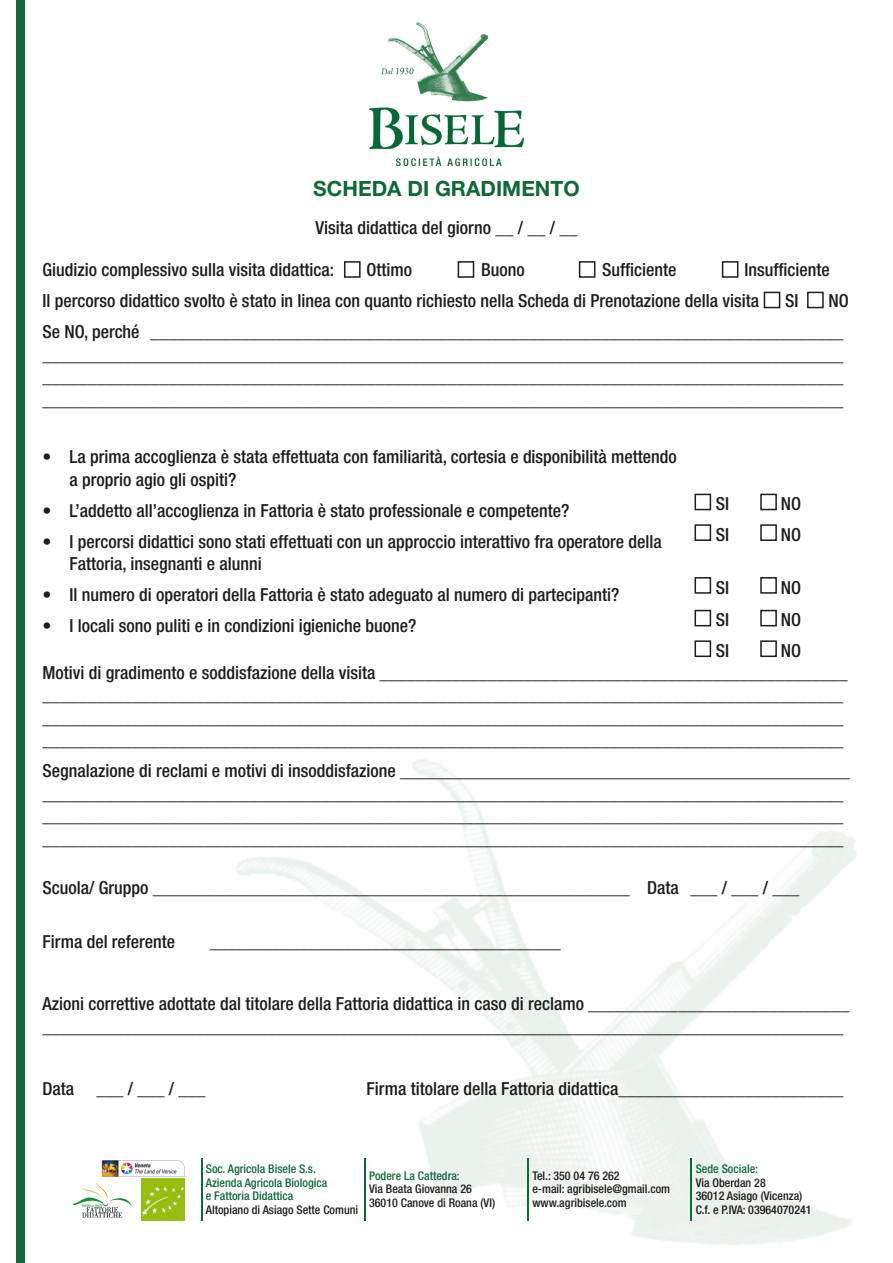
<style>
.page{position:relative;width:893px;height:1263px;background:#fff}
.page>*{position:absolute;margin:0;border:0;box-sizing:border-box;transform-origin:0 0}
.t1{font:700 21px "Helvetica Neue LT Std";color:#0f6838}
.t2{font:500 condensed 18px/22.5px "Helvetica Neue LT Std";color:#1d1d1b}
.t3{font:500 condensed 12px/13.5px "Helvetica Neue LT Std";color:#1d1d1b}
.t4{font:500 condensed 12px/13.5px "Helvetica Neue LT Std";color:#0f6838}
.s1{color:#1d1d1b}
.s2{color:#0f6838}
</style>
<div class="page">
<img style="left:201px;top:759px;width:655px;height:486px">
<img style="left:369px;top:22px;width:155px;height:144px">
<div style="left:16px;top:0;width:8px;height:1263px;background:#0f6838"></div>
<hr style="left:364px;top:1158px;width:2px;height:62px;background:#0f6838">
<hr style="left:527px;top:1158px;width:2px;height:62px;background:#0f6838">
<hr style="left:690px;top:1158px;width:2px;height:62px;background:#0f6838">
<hr style="left:201px;top:1158px;width:1px;height:62px;background:#0f6838">
<img style="left:142px;top:1178px;width:43px;height:42px">
<img style="left:72px;top:1182px;width:60px;height:36px">
<img style="left:101px;top:1160px;width:84px;height:17px">
<div style="left:344px;top:261px;width:17px;height:17px;border:2px solid #1d1d1b"></div>
<div style="left:458px;top:261px;width:16px;height:17px;border:2px solid #1d1d1b"></div>
<div style="left:579px;top:261px;width:16px;height:17px;border:2px solid #1d1d1b"></div>
<div style="left:764px;top:292px;width:16px;height:16px;border:2px solid #1d1d1b"></div>
<div style="left:722px;top:261px;width:16px;height:17px;border:2px solid #1d1d1b"></div>
<div style="left:807px;top:292px;width:17px;height:16px;border:2px solid #1d1d1b"></div>
<div style="left:694px;top:494px;width:17px;height:16px;border:2px solid #1d1d1b"></div>
<div style="left:694px;top:524px;width:17px;height:17px;border:2px solid #1d1d1b"></div>
<div style="left:694px;top:577px;width:17px;height:17px;border:2px solid #1d1d1b"></div>
<div style="left:694px;top:610px;width:17px;height:16px;border:2px solid #1d1d1b"></div>
<div style="left:694px;top:640px;width:17px;height:17px;border:2px solid #1d1d1b"></div>
<div style="left:760px;top:494px;width:17px;height:16px;border:2px solid #1d1d1b"></div>
<div style="left:760px;top:524px;width:17px;height:17px;border:2px solid #1d1d1b"></div>
<div style="left:760px;top:577px;width:17px;height:17px;border:2px solid #1d1d1b"></div>
<div style="left:760px;top:610px;width:17px;height:16px;border:2px solid #1d1d1b"></div>
<div style="left:760px;top:640px;width:17px;height:17px;border:2px solid #1d1d1b"></div>
<p class="t1" style="left:313px;top:175px;width:268px">SCHEDA DI GRADIMENTO</p>
<p class="t2" style="left:316px;top:217px;width:263px">Visita didattica del giorno __ / __ / __</p>
<p class="t2" style="left:43px;top:258px;width:293px">Giudizio complessivo sulla visita didattica:</p>
<p class="t2" style="left:367px;top:258px;width:47px">Ottimo</p>
<p class="t2" style="left:481px;top:258px;width:45px">Buono</p>
<p class="t2" style="left:602px;top:258px;width:76px">Sufficiente</p>
<p class="t2" style="left:745px;top:258px;width:87px">Insufficiente</p>
<p class="t2" style="left:43px;top:289px;width:718px">Il percorso didattico svolto è stato in linea con quanto richiesto nella Scheda di Prenotazione della visita</p>
<p class="t2" style="left:785px;top:289px;width:15px">SI</p>
<p class="t2" style="left:829px;top:289px;width:22px">NO</p>
<p class="t2" style="left:43px;top:320px;width:802px;text-align:justify">Se NO, perché _____________________________________________________________________________ _________________________________________________________________________________________ _________________________________________________________________________________________ _________________________________________________________________________________________</p>
<p class="t2" style="left:70px;top:445px;width:609px;text-indent:-27px">• La prima accoglienza è stata effettuata con familiarità, cortesia e disponibilità mettendo a proprio agio gli ospiti?</p>
<p class="t2" style="left:43px;top:499px;width:528px">• L’addetto all’accoglienza in Fattoria è stato professionale e competente?</p>
<p class="t2" style="left:70px;top:530px;width:594px;text-indent:-27px">• I percorsi didattici sono stati effettuati con un approccio interattivo fra operatore della<br>Fattoria, insegnanti e alunni</p>
<p class="t2" style="left:43px;top:583px;width:578px">• Il numero di operatori della Fattoria è stato adeguato al numero di partecipanti?</p>
<p class="t2" style="left:43px;top:614px;width:375px">• I locali sono puliti e in condizioni igieniche buone?</p>
<p class="t2" style="left:43px;top:661px;width:807px">Motivi di gradimento e soddisfazione della visita ____________________________________________________ _________________________________________________________________________________________ _________________________________________________________________________________________ _________________________________________________________________________________________</p>
<p class="t2" style="left:43px;top:759px;width:809px">Segnalazione di reclami e motivi di insoddisfazione __________________________________________________ _________________________________________________________________________________________ _________________________________________________________________________________________ _________________________________________________________________________________________</p>
<p class="t2" style="left:43px;top:876px;width:758px">Scuola/ Gruppo _____________________________________________________ Data ___ / ___ / ___</p>
<p class="t2" style="left:43px;top:930px;width:134px">Firma del referente</p>
<p class="t2" style="left:210px;top:930px;width:352px">_______________________________________</p>
<p class="t2" style="left:716px;top:492px;width:15px">SI</p>
<p class="t2" style="left:781px;top:492px;width:22px">NO</p>
<p class="t2" style="left:716px;top:523px;width:15px">SI</p>
<p class="t2" style="left:781px;top:523px;width:22px">NO</p>
<p class="t2" style="left:716px;top:576px;width:15px">SI</p>
<p class="t2" style="left:781px;top:576px;width:22px">NO</p>
<p class="t2" style="left:716px;top:608px;width:15px">SI</p>
<p class="t2" style="left:781px;top:608px;width:22px">NO</p>
<p class="t2" style="left:716px;top:639px;width:15px">SI</p>
<p class="t2" style="left:781px;top:639px;width:22px">NO</p>
<p class="t2" style="left:43px;top:992px;width:808px">Azioni correttive adottate dal titolare della Fattoria didattica in caso di reclamo _____________________________ _________________________________________________________________________________________</p>
<p class="t2" style="left:43px;top:1077px;width:164px">Data ___ / ___ / ___</p>
<p class="t2" style="left:367px;top:1077px;width:478px">Firma titolare della Fattoria didattica_________________________</p>
<p class="t4" style="left:206px;top:1162px;width:154px">Soc. Agricola Bisele S.s.<br>Azienda Agricola Biologica<br>e Fattoria Didattica<br><span class="s1">Altopiano di Asiago Sette Comuni</span></p>
<p class="t3" style="left:369px;top:1169px;width:127px"><span class="s2">Podere La Cattedra:<br></span>Via Beata Giovanna 26<br>36010 Canove di Roana (VI)</p>
<p class="t3" style="left:532px;top:1169px;width:139px">Tel.: 350 04 76 262<br>e-mail: agribisele@gmail.com www.agribisele.com</p>
<p class="t3" style="left:696px;top:1162px;width:117px"><span class="s2">Sede Sociale:<br></span>Via Oberdan 28<br>36012 Asiago (Vicenza)<br>C.f. e P.IVA: 03964070241</p>
</div>
